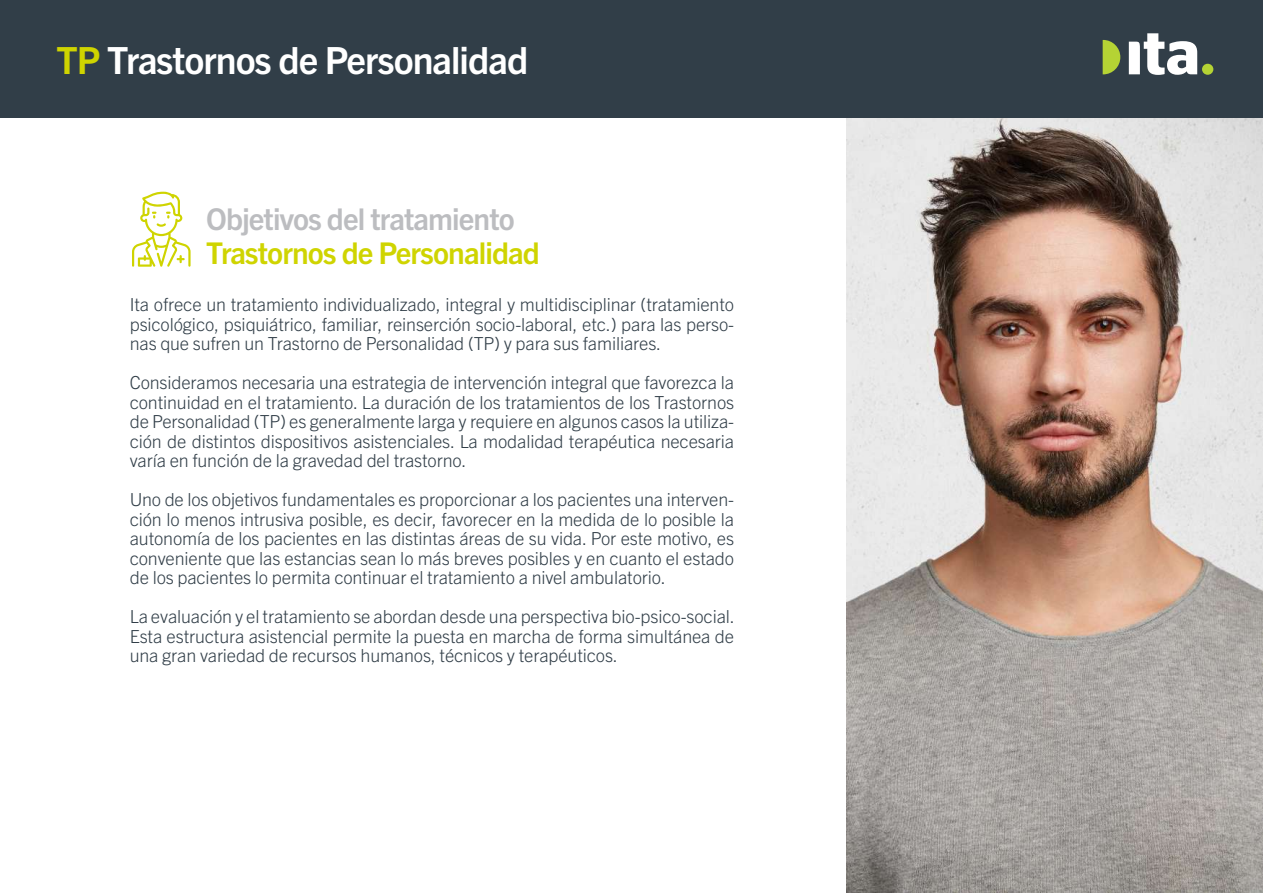
<style>
.page{position:relative;width:1263px;height:893px;background:#fff}
.page>*{position:absolute;margin:0;border:0;box-sizing:border-box;transform-origin:0 0}
.t1{font:700 37.5px "Trade Gothic Next LT Pro";letter-spacing:-.025em;color:#fff}
.t2{font:700 30px "Trade Gothic Next LT Pro";letter-spacing:-.03em;color:#cfd400}
.t3{font:700 30px "Trade Gothic Next LT Pro";letter-spacing:-.03em;color:#bcbdc0}
.t4{font:300 18px/19.5px "Trade Gothic Next LT Pro";letter-spacing:-.01em;color:#313e48;text-align:justify}
.s1{color:#cfd400}
</style>
<div class="page">
<img style="left:846px;top:117px;width:417px;height:776px">
<div style="left:0;top:0;width:1263px;height:117px;background:#313e48"></div>
<svg style="left:132px;top:192px;width:59px;height:75px"></svg>
<svg style="left:1129px;top:33px;width:68px;height:42px"></svg>
<div style="left:1202px;top:64px;width:11px;height:11px;background:#b5d334;border-radius:50%"></div>
<svg style="left:1103px;top:40px;width:17px;height:34px"></svg>
<h1 class="t1" style="left:56px;top:35px;width:473px"><span class="s1">TP</span> Trastornos de Personalidad</h1>
<h2 class="t3" style="left:206px;top:199px;width:310px">Objetivos del tratamiento</h2>
<h2 class="t2" style="left:206px;top:232px;width:335px">Trastornos de Personalidad</h2>
<p class="t4" style="left:130px;top:294px;width:606px">Ita ofrece un tratamiento individualizado, integral y multidisciplinar (tratamiento psicológico, psiquiátrico, familiar, reinserción socio-laboral, etc.) para las perso&shy;nas que sufren un Trastorno de Personalidad (TP) y para sus familiares.</p>
<p class="t4" style="left:130px;top:372px;width:606px">Consideramos necesaria una estrategia de intervención integral que favorezca la continuidad en el tratamiento. La duración de los tratamientos de los Trastornos de Personalidad (TP) es generalmente larga y requiere en algunos casos la utiliza&shy;ción de distintos dispositivos asistenciales. La modalidad terapéutica necesaria varía en función de la gravedad del trastorno.</p>
<p class="t4" style="left:130px;top:489px;width:606px">Uno de los objetivos fundamentales es proporcionar a los pacientes una interven&shy;ción lo menos intrusiva posible, es decir, favorecer en la medida de lo posible la autonomía de los pacientes en las distintas áreas de su vida. Por este motivo, es conveniente que las estancias sean lo más breves posibles y en cuanto el estado de los pacientes lo permita continuar el tratamiento a nivel ambulatorio.</p>
<p class="t4" style="left:130px;top:606px;width:607px">La evaluación y el tratamiento se abordan desde una perspectiva bio-psico-social.<br>Esta estructura asistencial permite la puesta en marcha de forma simultánea de una gran variedad de recursos humanos, técnicos y terapéuticos.</p>
</div>
